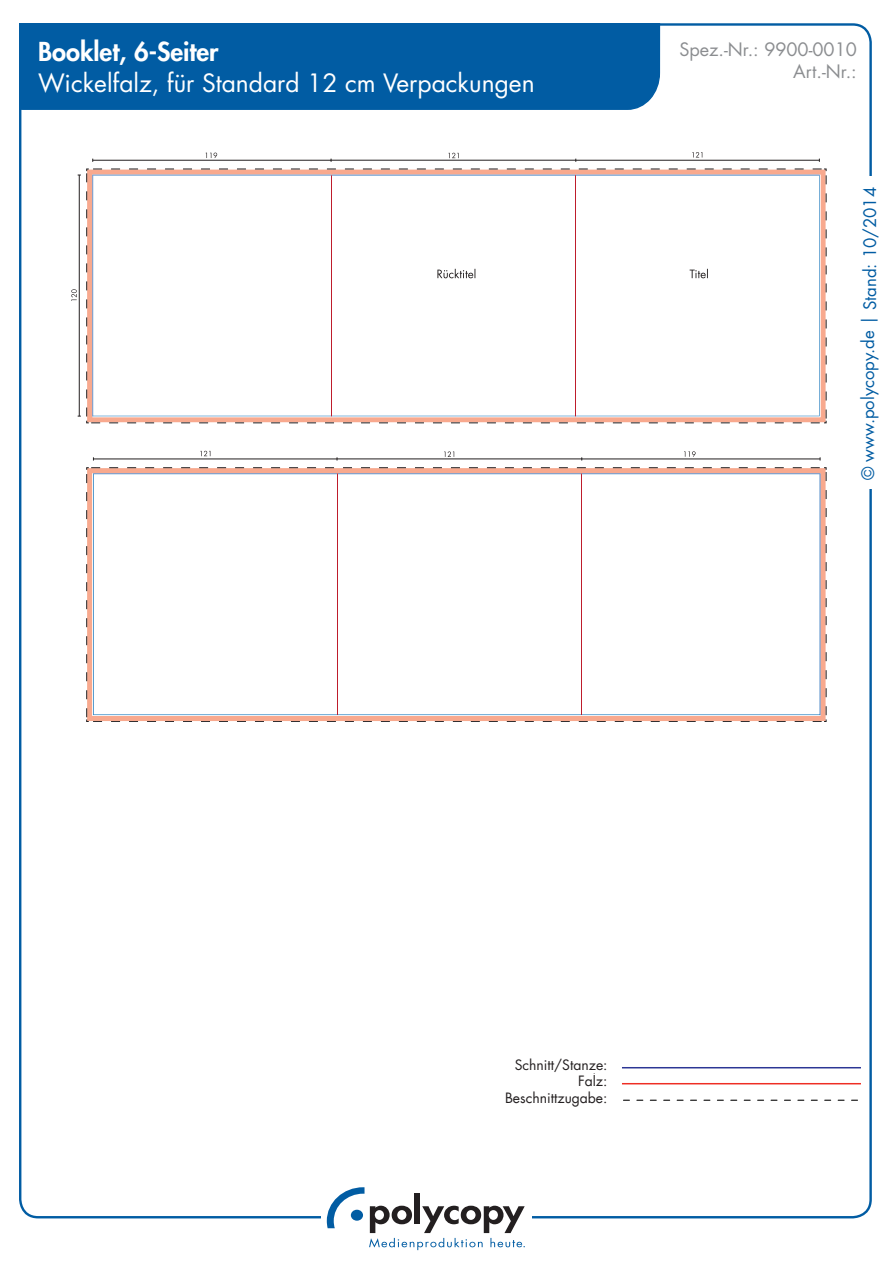
<style>
.page{position:relative;width:893px;height:1263px;background:#fff}
.page>*{position:absolute;margin:0;border:0;box-sizing:border-box;transform-origin:0 0}
.t1{font:800 25.35px "Futura LT";color:#fff}
.t2{font:24.6px "Futura LT";color:#fff}
.t3{font:18px/21.6px "Futura LT";color:#8b8d90;text-align:right}
.t4{font:16.8px "Futura LT";color:#015ca3}
.t5{font:13.95px/15.1px "Futura LT";color:#231f20;text-align:right}
</style>
<div class="page">
<svg style="left:622px;top:1067px;width:239px;height:34px"></svg>
<svg style="left:71px;top:168px;width:756px;height:255px"></svg>
<svg style="left:206px;top:153px;width:11px;height:5px"></svg>
<svg style="left:692px;top:152px;width:10px;height:5px"></svg>
<svg style="left:448px;top:153px;width:11px;height:5px"></svg>
<hr style="left:93px;top:160px;width:238px;height:1px;background:#231f20">
<hr style="left:576px;top:160px;width:243px;height:1px;background:#231f20">
<hr style="left:331px;top:160px;width:245px;height:1px;background:#231f20">
<svg style="left:86px;top:467px;width:741px;height:255px"></svg>
<svg style="left:684px;top:451px;width:12px;height:6px"></svg>
<svg style="left:200px;top:451px;width:10px;height:5px"></svg>
<svg style="left:444px;top:451px;width:10px;height:6px"></svg>
<hr style="left:582px;top:459px;width:238px;height:1px;background:#231f20">
<hr style="left:93px;top:459px;width:244px;height:1px;background:#231f20">
<hr style="left:337px;top:458px;width:245px;height:1px;background:#231f20">
<div style="left:19px;top:24px;width:642px;height:87px;background:#015ca3"></div>
<svg style="left:327px;top:1187px;width:198px;height:63px"></svg>
<p class="t1" style="left:38px;top:34px;width:182px">Booklet, 6-Seiter</p>
<p class="t2" style="left:38px;top:67px;width:498px">Wickelfalz, für Standard 12 cm Verpackungen</p>
<p class="t3" style="left:679px;top:39px;width:179px">Spez.-Nr.: 9900-0010<br>Art.-Nr.:</p>
<p class="t4" style="left:857px;top:480px;width:295px;rotate:-90deg">© www.polycopy.de | Stand: 10/2014</p>
<p class="t5" style="left:515px;top:1058px;width:94px">Schnitt/Stanze:<br>Falz:</p>
<p class="t5" style="left:505px;top:1090px;width:104px">Beschnittzugabe:</p>
</div>
